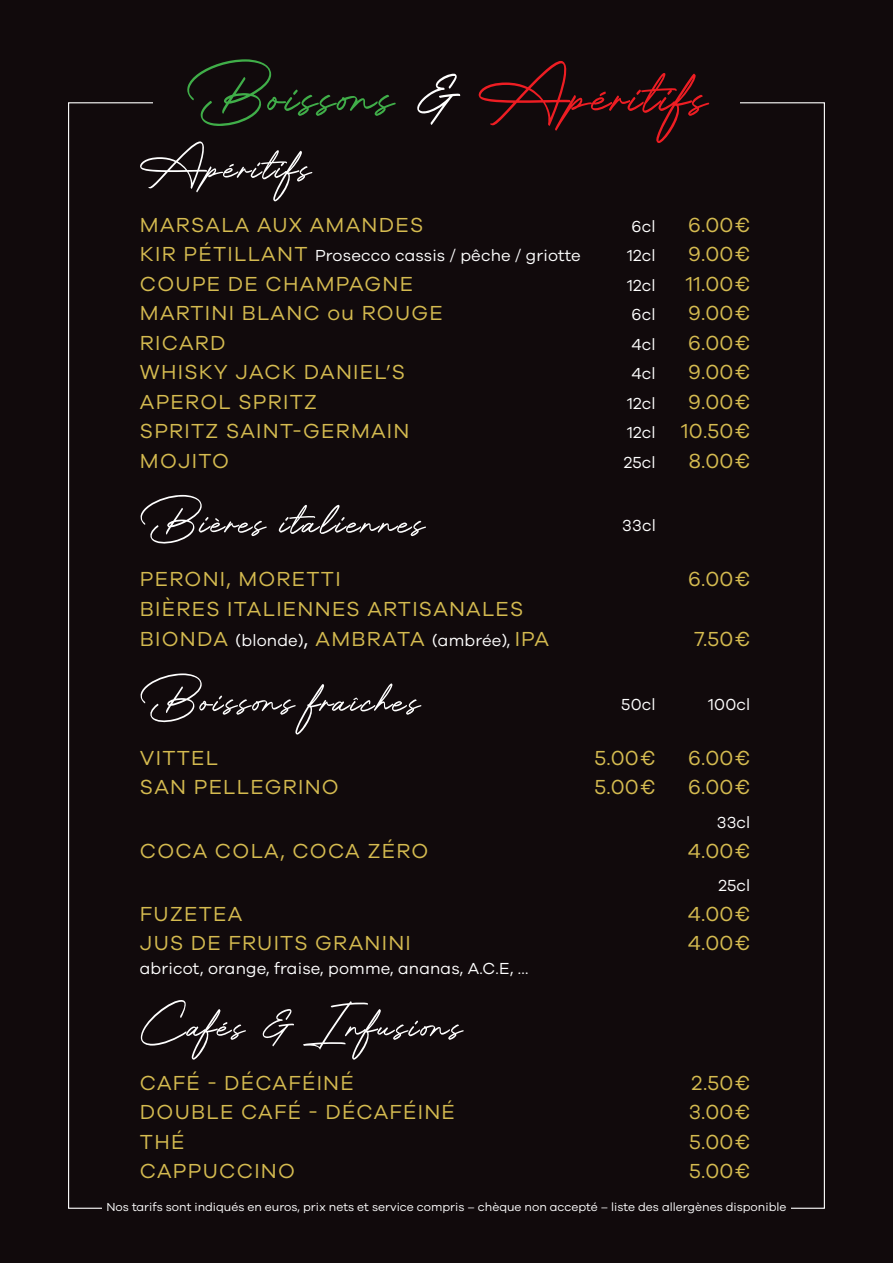
<style>
.page{position:relative;width:893px;height:1263px;background:#110a0c}
.page>*{position:absolute;margin:0;border:0;box-sizing:border-box;transform-origin:0 0}
.t1{font:72px "Brother Signature";letter-spacing:.03em;color:#ee1d23}
.t2{font:52.5px "Brother Signature";letter-spacing:.04em;color:#fff}
.t3{font:21px "Galano Grotesque";letter-spacing:.06em;color:#d5bb50}
.t4{font:16.5px "Galano Grotesque";letter-spacing:.01em;color:#fff}
.t5{font:12px "Galano Grotesque";color:#fff}
.s1{color:#40ae49}
.s2{color:#fff}
.s3{font-size:21px;color:#d5bb50}
.s4{font-size:16.5px;color:#fff}
.s5{font-size:21px}
</style>
<div class="page">
<h1 class="t1" style="left:186px;top:42px;width:522px"><span class="s1">Boissons</span> <span class="s2">&amp;</span> Apéritifs</h1>
<h2 class="t2" style="left:140px;top:128px;width:172px">Apéritifs</h2>
<p class="t3" style="left:140px;top:212px;width:285px">MARSALA AUX AMANDES</p>
<p class="t4" style="left:632px;top:216px;width:26px">6cl</p>
<p class="t3" style="left:688px;top:212px;width:64px">6.00€</p>
<p class="t4" style="left:140px;top:246px;width:442px"><span class="s3">KIR PÉTILLANT</span> Prosecco cassis / pêche / griotte</p>
<p class="t4" style="left:627px;top:246px;width:30px">12cl</p>
<p class="t3" style="left:688px;top:241px;width:64px">9.00€</p>
<p class="t3" style="left:140px;top:271px;width:275px">COUPE DE CHAMPAGNE</p>
<p class="t4" style="left:627px;top:275px;width:30px">12cl</p>
<p class="t3" style="left:686px;top:271px;width:66px">11.00€</p>
<p class="t3" style="left:140px;top:300px;width:304px">MARTINI BLANC ou ROUGE</p>
<p class="t4" style="left:632px;top:305px;width:26px">6cl</p>
<p class="t3" style="left:688px;top:300px;width:64px">9.00€</p>
<p class="t3" style="left:140px;top:330px;width:87px">RICARD</p>
<p class="t4" style="left:631px;top:334px;width:26px">4cl</p>
<p class="t3" style="left:688px;top:330px;width:64px">6.00€</p>
<p class="t3" style="left:140px;top:359px;width:267px">WHISKY JACK DANIEL’S</p>
<p class="t4" style="left:631px;top:364px;width:26px">4cl</p>
<p class="t3" style="left:688px;top:359px;width:64px">9.00€</p>
<p class="t3" style="left:140px;top:389px;width:179px">APEROL SPRITZ</p>
<p class="t4" style="left:627px;top:393px;width:30px">12cl</p>
<p class="t3" style="left:688px;top:389px;width:64px">9.00€</p>
<p class="t3" style="left:140px;top:418px;width:271px">SPRITZ SAINT-GERMAIN</p>
<p class="t3" style="left:627px;top:418px;width:125px"><span class="s4">12cl</span> 10.50€</p>
<p class="t3" style="left:140px;top:448px;width:91px">MOJITO</p>
<p class="t4" style="left:624px;top:452px;width:33px">25cl</p>
<p class="t3" style="left:689px;top:448px;width:63px">8.00€</p>
<h2 class="t2" style="left:140px;top:482px;width:286px">Bières italiennes</h2>
<p class="t4" style="left:622px;top:516px;width:35px">33cl</p>
<p class="t3" style="left:140px;top:566px;width:202px">PERONI, MORETTI</p>
<p class="t3" style="left:688px;top:566px;width:64px">6.00€</p>
<p class="t3" style="left:140px;top:596px;width:385px">BIÈRES ITALIENNES ARTISANALES</p>
<p class="t4" style="left:140px;top:631px;width:411px"><span class="s3">BIONDA</span> (blonde)<span class="s5">,</span> <span class="s3">AMBRATA</span> (ambrée), <span class="s3">IPA</span></p>
<p class="t3" style="left:694px;top:626px;width:58px">7.50€</p>
<h2 class="t2" style="left:140px;top:661px;width:281px">Boissons fraîches</h2>
<p class="t4" style="left:621px;top:694px;width:36px">50cl</p>
<p class="t4" style="left:708px;top:694px;width:44px">100cl</p>
<p class="t3" style="left:140px;top:745px;width:80px">VITTEL</p>
<p class="t3" style="left:594px;top:745px;width:63px">5.00€</p>
<p class="t3" style="left:688px;top:745px;width:64px">6.00€</p>
<p class="t3" style="left:140px;top:775px;width:200px">SAN PELLEGRINO</p>
<p class="t3" style="left:594px;top:775px;width:63px">5.00€</p>
<p class="t3" style="left:688px;top:775px;width:64px">6.00€</p>
<p class="t4" style="left:717px;top:812px;width:35px">33cl</p>
<p class="t3" style="left:140px;top:838px;width:290px">COCA COLA, COCA ZÉRO</p>
<p class="t3" style="left:688px;top:838px;width:64px">4.00€</p>
<p class="t4" style="left:718px;top:876px;width:33px">25cl</p>
<p class="t3" style="left:140px;top:901px;width:104px">FUZETEA</p>
<p class="t3" style="left:688px;top:901px;width:64px">4.00€</p>
<p class="t3" style="left:140px;top:931px;width:272px">JUS DE FRUITS GRANINI</p>
<p class="t3" style="left:688px;top:931px;width:64px">4.00€</p>
<p class="t4" style="left:140px;top:959px;width:390px">abricot, orange, fraise, pomme, ananas, A.C.E, ...</p>
<h2 class="t2" style="left:140px;top:986px;width:324px">Cafés &amp; Infusions</h2>
<p class="t3" style="left:140px;top:1070px;width:215px">CAFÉ - DÉCAFÉINÉ</p>
<p class="t3" style="left:691px;top:1070px;width:60px">2.50€</p>
<p class="t3" style="left:140px;top:1100px;width:317px">DOUBLE CAFÉ - DÉCAFÉINÉ</p>
<p class="t3" style="left:689px;top:1100px;width:63px">3.00€</p>
<p class="t3" style="left:140px;top:1129px;width:46px">THÉ</p>
<p class="t3" style="left:689px;top:1129px;width:63px">5.00€</p>
<p class="t3" style="left:140px;top:1159px;width:157px">CAPPUCCINO</p>
<p class="t3" style="left:689px;top:1159px;width:63px">5.00€</p>
<p class="t5" style="left:107px;top:1200px;width:681px">Nos tarifs sont indiqués en euros, prix nets et service compris – chèque non accepté – liste des allergènes disponible</p>
</div>
